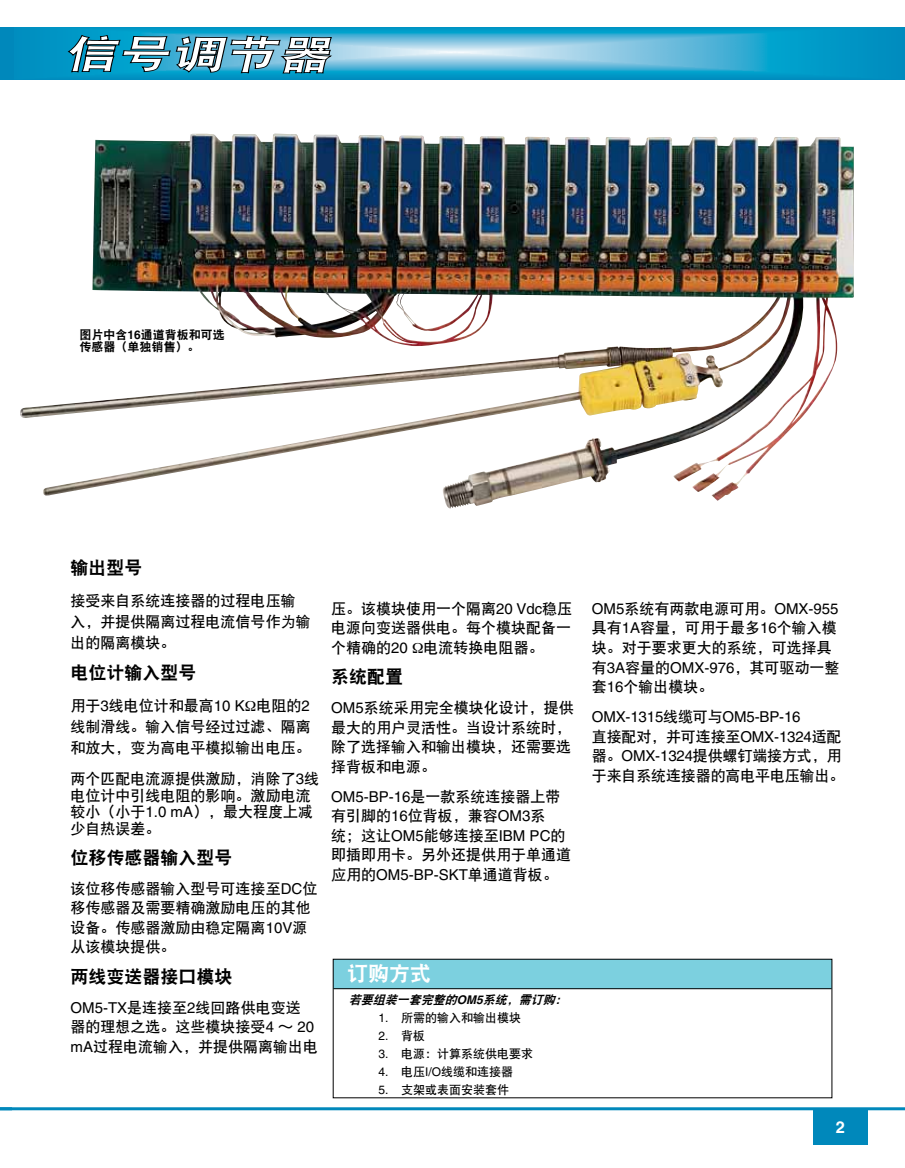
<style>
.page{position:relative;width:905px;height:1168px;background:#fff}
.page>*{position:absolute;margin:0;border:0;box-sizing:border-box;transform-origin:0 0}
.t1{font:italic 39.15px "DF Hei GB W9 GBK EUC H";color:#fff;scale:1.36 1}
.t2{font:21px "DF Hei GB W9";color:#fff}
.t3{font:18px "DF Hei GB W9";color:#000}
.t4{font:700 16.5px "Helvetica";color:#fff}
.t5{font:15px/19.5px "DF Hei GB W7";color:#000}
.t6{font:15px "Helvetica";color:#000}
.t7{font:12px "DF Hei GB W7";color:#000}
.t8{font:12px/12px "DF Hei GB W9";color:#000}
.t9{font:italic 12px "DF Hei GB W9";color:#000}
.t10{font:12px "Helvetica";color:#000}
.s1{font-family:"Helvetica";font-weight:700}
.s2{font-family:"Helvetica"}
.s3{font-family:"DF Hei GB W7"}
</style>
<div class="page">
<img style="left:14px;top:27px;width:890px;height:52px">
<hr style="left:0;top:1107px;width:904px;height:3px;background:#08b">
<div style="left:813px;top:1108px;width:54px;height:36px;background:#08b"></div>
<div style="left:0;top:27px;width:14px;height:53px;background:#08b"></div>
<svg style="left:0;top:1107px;width:12px;height:1px"></svg>
<svg style="left:61px;top:35px;width:275px;height:40px;background:#2f8ead"></svg>
<img style="left:20px;top:133px;width:834px;height:376px">
<img style="left:92px;top:134px;width:346px;height:212px">
<div style="left:333px;top:959px;width:499px;height:30px;background:#7cd0df"></div>
<hr style="left:333px;top:988px;width:498px;height:1px;background:#000">
<div style="left:333px;top:959px;width:499px;height:139px;border:1px solid #000"></div>
<h1 class="t1" style="left:63px;top:33px;width:204px">信号调节器</h1>
<p class="t8" style="left:80px;top:329px;width:147px">图片中含<span class="s1">16</span>通道背板和可选传感器（单独销售）。</p>
<p class="t3" style="left:71px;top:558px;width:73px">输出型号</p>
<p class="t5" style="left:71px;top:590px;width:241px;line-height:21px">接受来自系统连接器的过程电压输入，并提供隔离过程电流信号作为输出的隔离模块。</p>
<p class="t3" style="left:71px;top:663px;width:127px">电位计输入型号</p>
<p class="t5" style="left:71px;top:695px;width:241px;line-height:21px;text-align:justify">用于<span class="s2">3</span>线电位计和最高<span class="s2">10 K</span> 电阻的<span class="s2">2</span>线制滑线。输入信号经过过滤、隔离和放大，变为高电平模拟输出电压。</p>
<p class="t5" style="left:71px;top:770px;width:250px;line-height:16.5px">两个匹配电流源提供激励，消除了<span class="s2">3</span>线电位计中引线电阻的影响。激励电流较小（小于<span class="s2">1.0 mA</span>），最大程度上减少自热误差。</p>
<p class="t3" style="left:71px;top:848px;width:163px">位移传感器输入型号</p>
<p class="t5" style="left:71px;top:878px;width:248px">该位移传感器输入型号可连接至<span class="s2">DC</span>位移传感器及需要精确激励电压的其他设备。传感器激励由稳定隔离<span class="s2">10V</span>源从该模块提供。</p>
<p class="t3" style="left:71px;top:966px;width:163px">两线变送器接口模块</p>
<p class="t5" style="left:71px;top:997px;width:249px"><span class="s2">OM5-TX</span>是连接至<span class="s2">2</span>线回路供电变送器的理想之选。这些模块接受<span class="s2">4</span> ～ <span class="s2">20 mA</span>过程电流输入，并提供隔离输出电</p>
<p class="t5" style="left:331px;top:598px;width:242px;text-align:justify">压。该模块使用一个隔离<span class="s2">20 Vdc</span>稳压电源向变送器供电。每个模块配备一个精确的<span class="s2">20</span> 电流转换电阻器。</p>
<p class="t3" style="left:331px;top:667px;width:73px">系统配置</p>
<p class="t5" style="left:331px;top:697px;width:244px"><span class="s2">OM5</span>系统采用完全模块化设计，提供最大的用户灵活性。当设计系统时，除了选择输入和输出模块，还需要选择背板和电源。</p>
<p class="t5" style="left:331px;top:786px;width:241px"><span class="s2">OM5-BP-16</span>是一款系统连接器上带有引脚的<span class="s2">16</span>位背板，兼容<span class="s2">OM3</span>系<br>统；这让<span class="s2">OM5</span>能够连接至<span class="s2">IBM PC</span>的即插即用卡。另外还提供用于单通道</p>
<p class="t6" style="left:331px;top:865px;width:228px"><span class="s3">应用的</span>OM5‑BP-SKT<span class="s3">单通道背板。</span></p>
<h2 class="t2" style="left:347px;top:962px;width:86px">订购方式</h2>
<p class="t9" style="left:349px;top:993px;width:223px">若要组装一套完整的<span class="s1">O M 5</span> 系统，需订购：</p>
<p class="t7" style="left:378px;top:1011px;width:144px"><span class="s2">1.</span> 所需的输入和输出模块</p>
<p class="t10" style="left:378px;top:1028px;width:48px">2. <span class="s3">背板</span></p>
<p class="t7" style="left:378px;top:1047px;width:156px"><span class="s2">3.</span> 电源：计算系统供电要求</p>
<p class="t7" style="left:378px;top:1065px;width:136px"><span class="s2">4.</span> 电压<span class="s2">I/O</span>线缆和连接器</p>
<p class="t7" style="left:378px;top:1083px;width:132px"><span class="s2">5.</span> 支架或表面安装套件</p>
<p class="t6" style="left:592px;top:600px;width:248px">OM5<span class="s3">系统有两款电源可用。</span>OMX-955</p>
<p class="t5" style="left:592px;top:618px;width:249px">具有<span class="s2">1A</span>容量，可用于最多<span class="s2">16</span>个输入模块。对于要求更大的系统，可选择具有<span class="s2">3A</span>容量的<span class="s2">OMX-976</span>，其可驱动一整套<span class="s2">16</span>个输出模块。</p>
<p class="t6" style="left:592px;top:708px;width:210px">OMX-1315<span class="s3">线缆可与</span>OM5-BP-16</p>
<p class="t5" style="left:592px;top:726px;width:254px">直接配对，并可连接至<span class="s2">OMX-1324</span>适配器。<span class="s2">OMX-1324</span>提供螺钉端接方式，用于来自系统连接器的高电平电压输出。</p>
<p class="t4" style="left:835px;top:1117px;width:11px">2</p>
</div>
